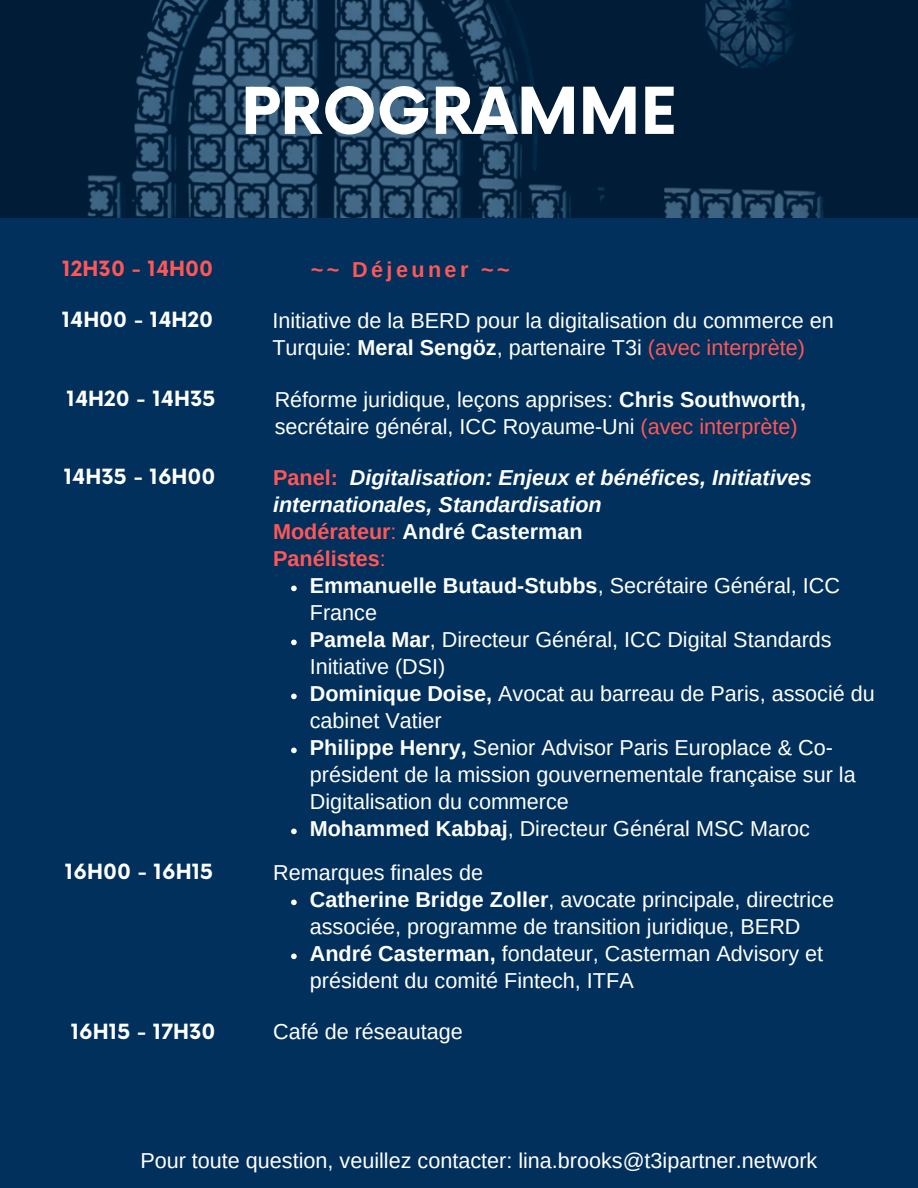
<style>
.page{position:relative;width:918px;height:1188px;background:#00305b}
.page>*{position:absolute;margin:0;border:0;box-sizing:border-box;transform-origin:0 0}
.t1{font:700 63px "Now";color:#fff}
.t2{font:21.6px/27px "Arimo";color:#fff}
.t3{font:italic 700 21.6px/27px "Arimo";color:#fff}
.t4{font:700 21.6px "Arimo";color:#fff}
.t5{font:700 21.6px "Arimo";letter-spacing:.16em;color:#ff5757}
.t6{font:700 21.6px "Arimo";color:#ff5757}
.t7{font:700 20.4px "Now";color:#fff}
.t8{font:700 20.4px "Now";color:#ff5757}
.s1{font-weight:700}
.s2{color:#ff5757}
.s3{font-style:normal;color:#ff5757}
.s4{font-weight:400;color:#ff5757}
.s5{font-weight:400}
</style>
<div class="page">
<svg style="left:291px;top:586px;width:6px;height:5px"></svg>
<svg style="left:291px;top:640px;width:6px;height:5px"></svg>
<svg style="left:291px;top:694px;width:6px;height:5px"></svg>
<svg style="left:291px;top:748px;width:6px;height:5px"></svg>
<svg style="left:291px;top:829px;width:6px;height:5px"></svg>
<img style="left:0;top:0;width:918px;height:218px">
<svg style="left:291px;top:900px;width:6px;height:5px"></svg>
<svg style="left:291px;top:954px;width:6px;height:5px"></svg>
<p class="t1" style="left:241px;top:77px;width:437px">PROGRAMME</p>
<p class="t8" style="left:62px;top:257px;width:152px">12H30 - 14H00</p>
<p class="t5" style="left:311px;top:257px;width:201px">~~ Déjeuner ~~</p>
<h2 class="t7" style="left:62px;top:308px;width:153px">14H00 - 14H20</h2>
<p class="t7" style="left:67px;top:387px;width:151px">14H20 - 14H35</p>
<p class="t2" style="left:272px;top:307px;width:563px">Initiative de la BERD pour la digitalisation du commerce en<br>Turquie: <span class="s1">Meral Sengöz</span>, partenaire T3i <span class="s2">(avec interprète)</span></p>
<h2 class="t2" style="left:275px;top:386px;width:533px">Réforme juridique, leçons apprises: <span class="s1">Chris Southworth, </span>secrétaire général, ICC Royaume-Uni <span class="s2">(avec interprète)</span></h2>
<p class="t7" style="left:64px;top:466px;width:153px">14H35 - 16H00</p>
<h1 class="t3" style="left:273px;top:464px;width:540px"><span class="s3">Panel:</span> Digitalisation: Enjeux et bénéfices, Initiatives internationales, Standardisation</h1>
<h2 class="t4" style="left:273px;top:520px;width:311px"><span class="s2">Modérateur</span><span class="s4">:</span> André Casterman</h2>
<h3 class="t6" style="left:273px;top:547px;width:114px">Panélistes<span class="s5">:</span></h3>
<h2 class="t2" style="left:310px;top:572px;width:532px"><span class="s1">Emmanuelle Butaud-Stubbs</span>, Secrétaire Général, ICC<br>France</h2>
<h2 class="t2" style="left:310px;top:626px;width:523px"><span class="s1">Pamela Mar</span>, Directeur Général, ICC Digital Standards<br>Initiative (DSI)</h2>
<h2 class="t2" style="left:310px;top:680px;width:567px"><span class="s1">Dominique Doise,</span> Avocat au barreau de Paris, associé du cabinet Vatier</h2>
<p class="t2" style="left:310px;top:734px;width:547px"><span class="s1">Philippe Henry,</span> Senior Advisor Paris Europlace &amp; Co&shy;président de la mission gouvernementale française sur la<br>Digitalisation du commerce</p>
<p class="t2" style="left:310px;top:815px;width:502px"><span class="s1">Mohammed Kabbaj</span>, Directeur Général MSC Maroc</p>
<p class="t7" style="left:65px;top:861px;width:150px">16H00 - 16H15</p>
<p class="t2" style="left:273px;top:859px;width:211px">Remarques finales de</p>
<p class="t2" style="left:310px;top:886px;width:526px"><span class="s1">Catherine Bridge Zoller</span>, avocate principale, directrice associée, programme de transition juridique, BERD</p>
<p class="t2" style="left:310px;top:940px;width:515px"><span class="s1">André Casterman,</span> fondateur, Casterman Advisory et président du comité Fintech, ITFA</p>
<p class="t7" style="left:71px;top:1021px;width:146px">16H15 - 17H30</p>
<p class="t2" style="left:273px;top:1018px;width:191px">Café de réseautage</p>
<p class="t2" style="left:140px;top:1147px;width:679px">Pour toute question, veuillez contacter: lina.brooks@t3ipartner.network</p>
</div>
